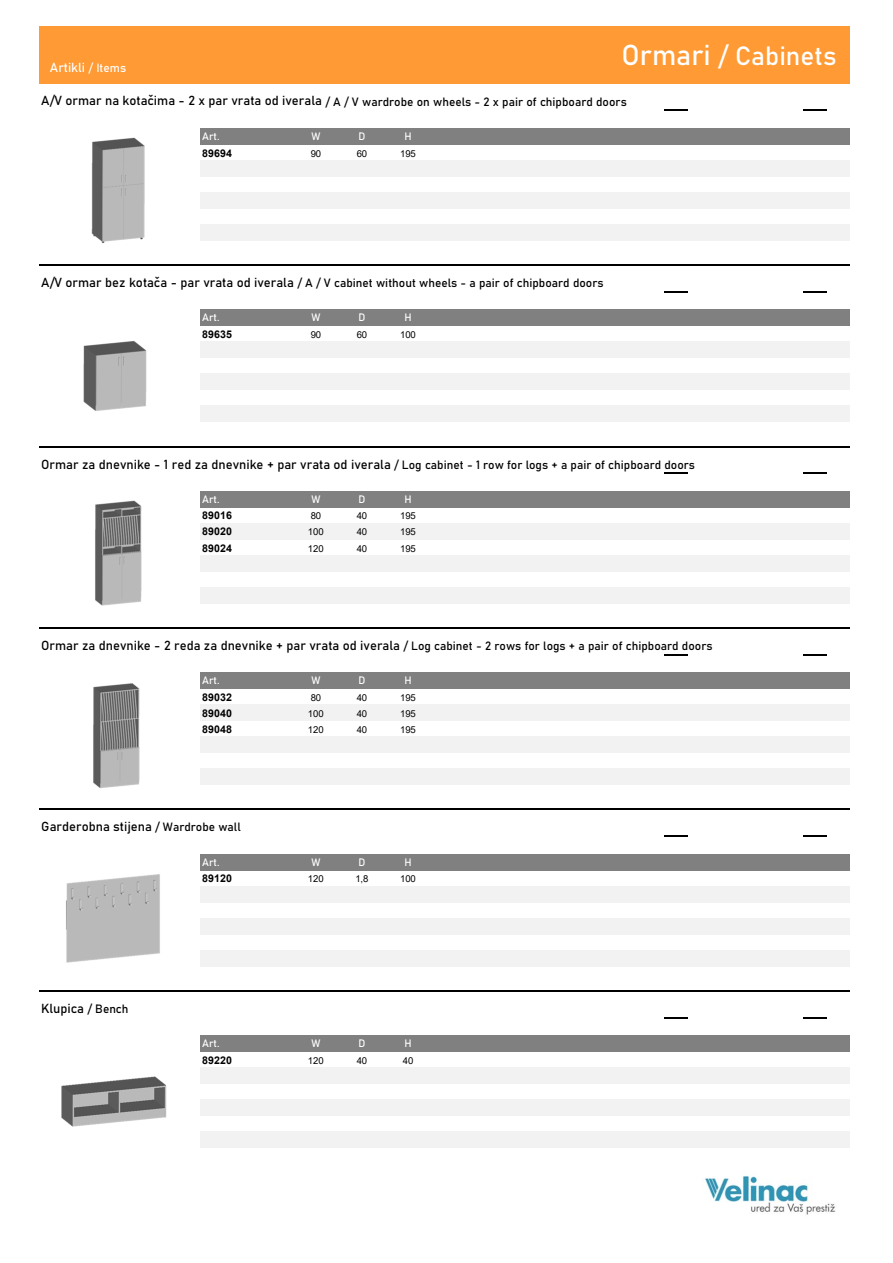
<style>
.page{position:relative;width:893px;height:1263px;background:#fff}
.page>*{position:absolute;margin:0;border:0;box-sizing:border-box;transform-origin:0 0}
.t1{font:26.1px "Bahnschrift";color:#fff}
.t2{font:12.9px "Bahnschrift";letter-spacing:.005em;color:#000}
.t3{font:12.9px "Bahnschrift";color:#fff}
.t4{font:11.85px "Bahnschrift";color:#000}
.t5{font:700 10.65px "Arial";letter-spacing:.005em;color:#000}
.t6{font:10.65px "Bahnschrift";letter-spacing:-.005em;color:#fff}
.t7{font:9.6px "Arial";letter-spacing:-.01em;color:#000}
.s1{font-size:28.5px}
.s2{font-size:12.9px}
.s3{font-size:11.85px}
</style>
<div class="page">
<div style="left:39px;top:26px;width:810px;height:58px;background:#ff9a34"></div>
<div style="left:200px;top:128px;width:649px;height:16px;background:#808080"></div>
<div style="left:200px;top:160px;width:649px;height:16px;background:#f2f2f2"></div>
<div style="left:200px;top:192px;width:649px;height:16px;background:#f2f2f2"></div>
<div style="left:200px;top:224px;width:649px;height:16px;background:#f2f2f2"></div>
<div style="left:200px;top:310px;width:649px;height:16px;background:#808080"></div>
<div style="left:200px;top:342px;width:649px;height:16px;background:#f2f2f2"></div>
<div style="left:200px;top:374px;width:649px;height:16px;background:#f2f2f2"></div>
<div style="left:200px;top:406px;width:649px;height:16px;background:#f2f2f2"></div>
<div style="left:200px;top:491px;width:649px;height:16px;background:#808080"></div>
<div style="left:200px;top:523px;width:649px;height:16px;background:#f2f2f2"></div>
<div style="left:200px;top:555px;width:649px;height:16px;background:#f2f2f2"></div>
<div style="left:200px;top:587px;width:649px;height:16px;background:#f2f2f2"></div>
<div style="left:200px;top:672px;width:649px;height:17px;background:#808080"></div>
<div style="left:200px;top:705px;width:649px;height:16px;background:#f2f2f2"></div>
<div style="left:200px;top:737px;width:649px;height:16px;background:#f2f2f2"></div>
<div style="left:200px;top:769px;width:649px;height:16px;background:#f2f2f2"></div>
<div style="left:200px;top:854px;width:649px;height:16px;background:#808080"></div>
<div style="left:200px;top:886px;width:649px;height:16px;background:#f2f2f2"></div>
<div style="left:200px;top:918px;width:649px;height:16px;background:#f2f2f2"></div>
<div style="left:200px;top:950px;width:649px;height:16px;background:#f2f2f2"></div>
<div style="left:200px;top:1035px;width:649px;height:17px;background:#808080"></div>
<div style="left:200px;top:1067px;width:649px;height:17px;background:#f2f2f2"></div>
<div style="left:200px;top:1099px;width:649px;height:17px;background:#f2f2f2"></div>
<div style="left:200px;top:1131px;width:649px;height:17px;background:#f2f2f2"></div>
<svg style="left:664px;top:110px;width:24px;height:1px"></svg>
<svg style="left:664px;top:291px;width:24px;height:1px"></svg>
<svg style="left:664px;top:473px;width:24px;height:1px"></svg>
<svg style="left:664px;top:654px;width:24px;height:1px"></svg>
<svg style="left:664px;top:836px;width:24px;height:1px"></svg>
<svg style="left:664px;top:1017px;width:24px;height:1px"></svg>
<svg style="left:803px;top:110px;width:23px;height:1px"></svg>
<hr style="left:39px;top:265px;width:810px;height:1px;background:#000">
<svg style="left:803px;top:291px;width:23px;height:1px"></svg>
<hr style="left:39px;top:446px;width:810px;height:1px;background:#000">
<svg style="left:803px;top:473px;width:23px;height:1px"></svg>
<hr style="left:39px;top:627px;width:810px;height:2px;background:#000">
<svg style="left:803px;top:654px;width:23px;height:1px"></svg>
<hr style="left:39px;top:809px;width:810px;height:1px;background:#000">
<svg style="left:803px;top:836px;width:23px;height:1px"></svg>
<hr style="left:39px;top:990px;width:810px;height:1px;background:#000">
<svg style="left:803px;top:1017px;width:23px;height:1px"></svg>
<img style="left:703px;top:1175px;width:133px;height:40px">
<img style="left:91px;top:137px;width:54px;height:106px">
<img style="left:83px;top:341px;width:64px;height:70px">
<img style="left:95px;top:500px;width:47px;height:106px">
<img style="left:93px;top:683px;width:47px;height:106px">
<img style="left:66px;top:874px;width:94px;height:89px">
<img style="left:61px;top:1076px;width:106px;height:51px">
<h1 class="t1" style="left:621px;top:39px;width:216px"><span class="s1">Ormari</span> / Cabinets</h1>
<p class="t4" style="left:41px;top:94px;width:587px"><span class="s2">A/V ormar na kotačima - 2 x par vrata od iverala</span> / A / V wardrobe on wheels - 2 x pair of chipboard doors</p>
<p class="t3" style="left:50px;top:59px;width:78px">Artikli <span class="s3">/ Items</span></p>
<p class="t6" style="left:202px;top:129px;width:19px">Art.</p>
<p class="t6" style="left:311px;top:129px;width:10px">W</p>
<p class="t6" style="left:358px;top:129px;width:8px">D</p>
<p class="t6" style="left:404px;top:129px;width:9px">H</p>
<p class="t5" style="left:202px;top:147px;width:31px">89694</p>
<p class="t7" style="left:310px;top:148px;width:12px">90</p>
<p class="t7" style="left:357px;top:148px;width:12px">60</p>
<p class="t7" style="left:400px;top:148px;width:17px">195</p>
<p class="t4" style="left:41px;top:275px;width:564px"><span class="s2">A/V ormar bez kotača - par vrata od iverala</span> / A / V cabinet without wheels - a pair of chipboard doors</p>
<p class="t6" style="left:202px;top:311px;width:19px">Art.</p>
<p class="t6" style="left:311px;top:311px;width:10px">W</p>
<p class="t6" style="left:358px;top:311px;width:8px">D</p>
<p class="t6" style="left:404px;top:311px;width:9px">H</p>
<p class="t5" style="left:202px;top:328px;width:31px">89635</p>
<p class="t7" style="left:310px;top:329px;width:12px">90</p>
<p class="t7" style="left:357px;top:329px;width:12px">60</p>
<p class="t7" style="left:400px;top:329px;width:17px">100</p>
<p class="t2" style="left:41px;top:456px;width:655px">Ormar za dnevnike - 1 red za dnevnike + par vrata od iverala <span class="s3">/ Log cabinet - 1 row for logs + a pair of chipboard doors</span></p>
<p class="t6" style="left:202px;top:492px;width:19px">Art.</p>
<p class="t6" style="left:311px;top:492px;width:10px">W</p>
<p class="t6" style="left:358px;top:492px;width:8px">D</p>
<p class="t6" style="left:404px;top:492px;width:9px">H</p>
<p class="t5" style="left:202px;top:510px;width:31px">89016</p>
<p class="t7" style="left:310px;top:511px;width:12px">80</p>
<p class="t7" style="left:357px;top:511px;width:12px">40</p>
<p class="t7" style="left:400px;top:511px;width:17px">195</p>
<p class="t5" style="left:202px;top:526px;width:31px">89020</p>
<p class="t7" style="left:308px;top:527px;width:17px">100</p>
<p class="t7" style="left:357px;top:527px;width:12px">40</p>
<p class="t7" style="left:400px;top:527px;width:17px">195</p>
<p class="t5" style="left:202px;top:542px;width:31px">89024</p>
<p class="t7" style="left:308px;top:543px;width:17px">120</p>
<p class="t7" style="left:357px;top:543px;width:12px">40</p>
<p class="t7" style="left:400px;top:543px;width:17px">195</p>
<p class="t2" style="left:41px;top:637px;width:673px">Ormar za dnevnike - 2 reda za dnevnike + par vrata od iverala <span class="s3">/ Log cabinet - 2 rows for logs + a pair of chipboard doors</span></p>
<p class="t6" style="left:202px;top:674px;width:19px">Art.</p>
<p class="t6" style="left:311px;top:674px;width:10px">W</p>
<p class="t6" style="left:358px;top:674px;width:8px">D</p>
<p class="t6" style="left:404px;top:674px;width:9px">H</p>
<p class="t5" style="left:202px;top:691px;width:31px">89032</p>
<p class="t7" style="left:310px;top:692px;width:12px">80</p>
<p class="t7" style="left:357px;top:692px;width:12px">40</p>
<p class="t7" style="left:400px;top:692px;width:17px">195</p>
<p class="t5" style="left:202px;top:707px;width:31px">89040</p>
<p class="t7" style="left:308px;top:708px;width:17px">100</p>
<p class="t7" style="left:357px;top:708px;width:12px">40</p>
<p class="t7" style="left:400px;top:708px;width:17px">195</p>
<p class="t5" style="left:202px;top:723px;width:31px">89048</p>
<p class="t7" style="left:308px;top:724px;width:17px">120</p>
<p class="t7" style="left:357px;top:724px;width:12px">40</p>
<p class="t7" style="left:400px;top:724px;width:17px">195</p>
<p class="t2" style="left:41px;top:819px;width:201px">Garderobna stijena <span class="s3">/ Wardrobe wall</span></p>
<p class="t6" style="left:202px;top:855px;width:19px">Art.</p>
<p class="t6" style="left:311px;top:855px;width:10px">W</p>
<p class="t6" style="left:358px;top:855px;width:8px">D</p>
<p class="t6" style="left:404px;top:855px;width:9px">H</p>
<p class="t2" style="left:41px;top:1000px;width:89px">Klupica <span class="s3">/ Bench</span></p>
<p class="t5" style="left:202px;top:873px;width:31px">89120</p>
<p class="t7" style="left:308px;top:874px;width:17px">120</p>
<p class="t7" style="left:355px;top:874px;width:15px">1,8</p>
<p class="t7" style="left:400px;top:874px;width:17px">100</p>
<p class="t6" style="left:202px;top:1036px;width:19px">Art.</p>
<p class="t6" style="left:311px;top:1036px;width:10px">W</p>
<p class="t6" style="left:358px;top:1036px;width:8px">D</p>
<p class="t6" style="left:404px;top:1036px;width:9px">H</p>
<p class="t5" style="left:202px;top:1054px;width:31px">89220</p>
<p class="t7" style="left:308px;top:1055px;width:17px">120</p>
<p class="t7" style="left:357px;top:1055px;width:12px">40</p>
<p class="t7" style="left:403px;top:1055px;width:12px">40</p>
</div>
